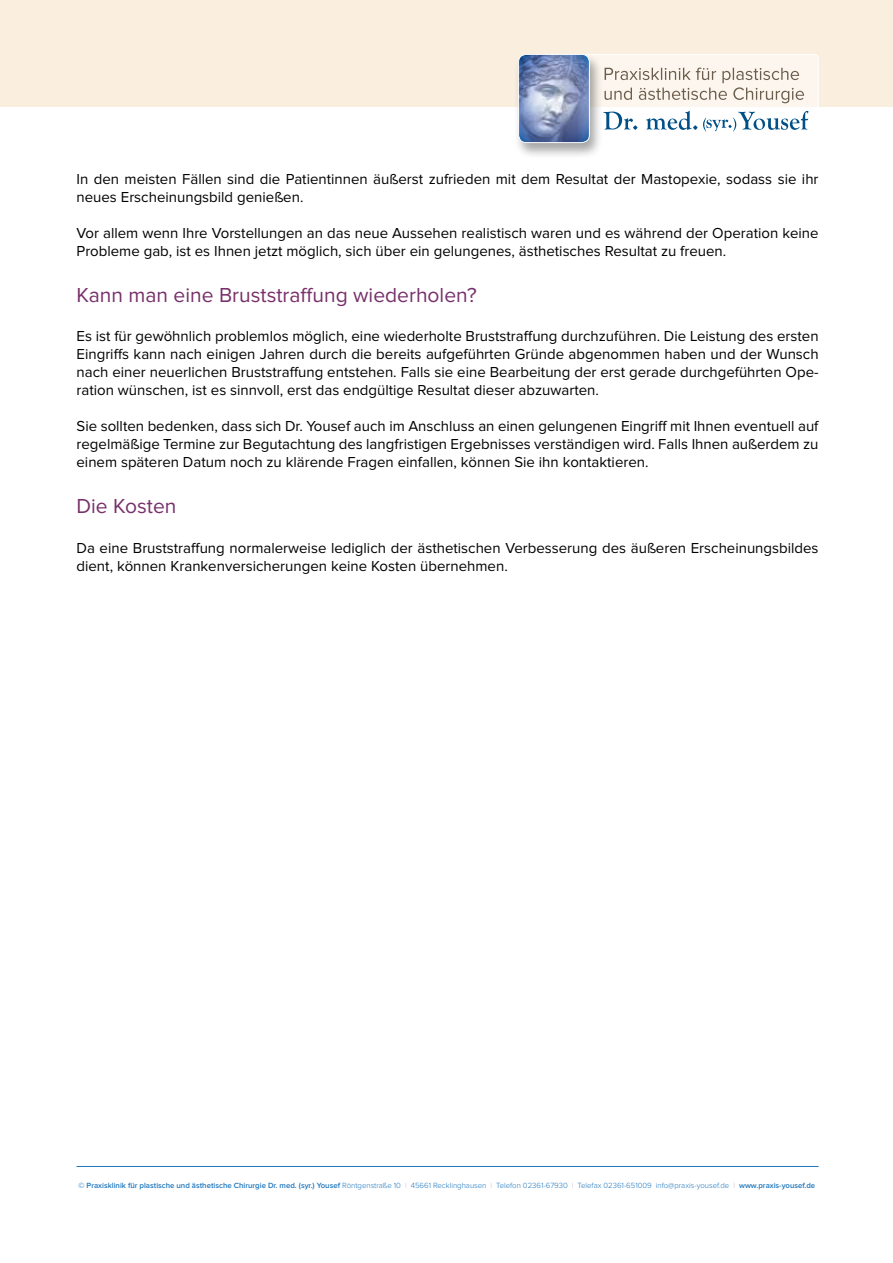
<style>
.page{position:relative;width:893px;height:1263px;background:#fff}
.page>*{position:absolute;margin:0;border:0;box-sizing:border-box;transform-origin:0 0}
.t1{font:21px "Proxima Nova";color:#77306a}
.t2{font:15px/18px "Proxima Nova";color:#000}
.t3{font:300 7.8px "Proxima Nova";color:#1c75bc}
.s1{font-weight:600}
.s2{color:#d4c1d0}
</style>
<div class="page">
<div style="left:0;top:0;width:893px;height:106px;background:#faefdf"></div>
<div style="left:544px;top:54px;width:274px;height:89px;background:linear-gradient(to bottom,#fbf3e8,#fff);border-radius:4px"></div>
<div style="left:544px;top:54px;width:275px;height:89px;border:1px solid #fff;border-radius:4px"></div>
<svg style="left:603px;top:111px;width:205px;height:20px"></svg>
<svg style="left:604px;top:68px;width:200px;height:35px"></svg>
<div style="left:513px;top:52px;width:90px;height:107px;background:#000;opacity:.35"></div>
<img style="left:519px;top:54px;width:70px;height:89px">
<div style="left:518px;top:54px;width:72px;height:89px;border:1px solid #fff;border-radius:8px"></div>
<hr style="left:77px;top:1166px;width:742px;height:1px;background:#1c75bc">
<p class="t2" style="left:77px;top:171px;width:743px">In den meisten Fällen sind die Patientinnen äußerst zufrieden mit dem Resultat der Mastopexie, sodass sie ihr neues Erscheinungsbild genießen.</p>
<p class="t2" style="left:77px;top:225px;width:744px">Vor allem wenn Ihre Vorstellungen an das neue Aussehen realistisch waren und es während der Operation keine<br>Probleme gab, ist es Ihnen jetzt möglich, sich über ein gelungenes, ästhetisches Resultat zu freuen.</p>
<h1 class="t1" style="left:77px;top:285px;width:402px">Kann man eine Bruststraffung wiederholen?</h1>
<p class="t2" style="left:77px;top:328px;width:744px;text-align:justify">Es ist für gewöhnlich problemlos möglich, eine wiederholte Bruststraffung durchzuführen. Die Leistung des ersten Eingriffs kann nach einigen Jahren durch die bereits aufgeführten Gründe abgenommen haben und der Wunsch nach einer neuerlichen Bruststraffung entstehen. Falls sie eine Bearbeitung der erst gerade durchgeführten Ope&shy;ration wünschen, ist es sinnvoll, erst das endgültige Resultat dieser abzuwarten.</p>
<p class="t2" style="left:77px;top:418px;width:743px;text-align:justify">Sie sollten bedenken, dass sich Dr. Yousef auch im Anschluss an einen gelungenen Eingriff mit Ihnen eventuell auf regelmäßige Termine zur Begutachtung des langfristigen Ergebnisses verständigen wird. Falls Ihnen außerdem zu einem späteren Datum noch zu klärende Fragen einfallen, können Sie ihn kontaktieren.</p>
<h1 class="t1" style="left:77px;top:496px;width:101px">Die Kosten</h1>
<p class="t2" style="left:77px;top:539px;width:744px">Da eine Bruststraffung normalerweise lediglich der ästhetischen Verbesserung des äußeren Erscheinungsbildes dient, können Krankenversicherungen keine Kosten übernehmen.</p>
<p class="t3" style="left:79px;top:1182px;width:738px"><span class="s1">© Praxisklinik für plastische und ästhetische Chirurgie Dr. med. (syr.) Yousef</span> Röntgenstraße 10 <span class="s2">I</span> 45661 Recklinghausen <span class="s2">I</span> Telefon 02361-67930 <span class="s2">I</span> Telefax 02361-651009 info@praxis-yousef.de <span class="s2">I</span> <span class="s1">www.praxis-yousef.de</span></p>
</div>
